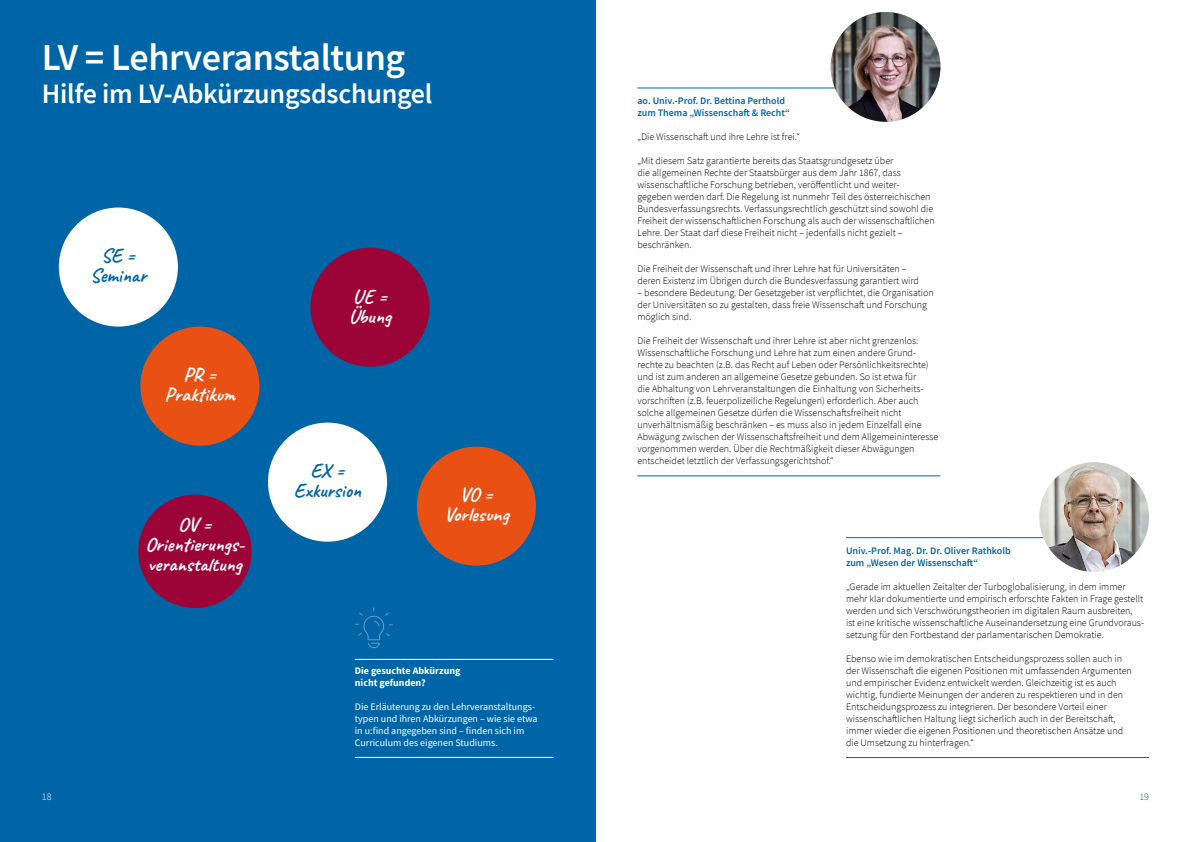
<style>
.page{position:relative;width:1191px;height:842px;background:#fff}
.page>*{position:absolute;margin:0;border:0;box-sizing:border-box;transform-origin:0 0}
.Ebene_2___Headline_weiß__H3{font:600 38px "Source Sans Pro";letter-spacing:-.01em;color:#fff}
.Ebene_2___Headline_weiß_2__Zeile__H3{font:600 28px "Source Sans Pro";letter-spacing:-.01em;color:#fff}
.Bubble_Text_weiß_24pt__P{font:700 20px/20px "Caveat";color:#fff;text-align:center}
.Bubble_Text_weiß_24pt__P-2{font:700 20px/20px "Caveat";color:#0065a6;text-align:center}
.Fließtext_10_12__P{font:300 10px/12px "Source Sans Pro";color:#000}
.Tipps_weiß__P{font:10px/12px "Source Sans Pro";color:#fff}
.Fließtext_10_12__P-2{font:600 10px/12px "Source Sans Pro";color:#0065a6}
.Tipps_weiß__P-2{font:700 10px/12px "Source Sans Pro";color:#fff}
.Fließtext_10_12__P-3{font:300 10px "Source Sans Pro";color:#fff}
.t1{font:300 10px "Source Sans Pro";color:#0065a6}
</style>
<div class="page">
<div style="left:0;top:0;width:595px;height:842px;background:#0065a6"></div>
<hr style="left:355px;top:659px;width:198px;height:1px;background:#fff">
<hr style="left:355px;top:757px;width:198px;height:1px;background:#fff">
<svg style="left:355px;top:607px;width:38px;height:42px"></svg>
<div style="left:417px;top:447px;width:119px;height:119px;background:#e85113;border-radius:50%"></div>
<div style="left:59px;top:207px;width:119px;height:120px;background:#fff;border-radius:50%"></div>
<div style="left:310px;top:248px;width:119px;height:119px;background:#9c0437;border-radius:50%"></div>
<div style="left:138px;top:495px;width:114px;height:113px;background:#9c0437;border-radius:50%"></div>
<div style="left:268px;top:423px;width:119px;height:119px;background:#fff;border-radius:50%"></div>
<div style="left:140px;top:327px;width:119px;height:119px;background:#e85113;border-radius:50%"></div>
<hr style="left:846px;top:537px;width:296px;height:1px;background:#0065a6">
<hr style="left:846px;top:757px;width:303px;height:1px;background:#0065a6">
<hr style="left:637px;top:88px;width:256px;height:1px;background:#0065a6">
<hr style="left:637px;top:476px;width:303px;height:1px;background:#0065a6">
<img style="left:830px;top:12px;width:110px;height:110px;border-radius:55px">
<img style="left:1039px;top:462px;width:110px;height:110px;border-radius:55px">
<h3 class="Ebene_2___Headline_weiß__H3" style="left:42px;top:33px;width:365px">LV = Lehrveranstaltung</h3>
<h3 class="Ebene_2___Headline_weiß_2__Zeile__H3" style="left:42px;top:76px;width:392px">Hilfe im LV-Abkürzungsdschungel</h3>
<p class="Bubble_Text_weiß_24pt__P-2" style="left:90px;top:246px;width:58px">SE =<br>Seminar</p>
<p class="Bubble_Text_weiß_24pt__P" style="left:165px;top:365px;width:71px">PR =<br>Praktikum</p>
<p class="Bubble_Text_weiß_24pt__P" style="left:145px;top:514px;width:100px">OV =<br>Orientierungs&shy;veranstaltung</p>
<p class="Bubble_Text_weiß_24pt__P" style="left:349px;top:287px;width:44px;text-align:left">UE =<br>Übung</p>
<p class="Bubble_Text_weiß_24pt__P-2" style="left:294px;top:460px;width:69px">EX =<br>Exkursion</p>
<p class="Bubble_Text_weiß_24pt__P" style="left:444px;top:485px;width:66px">VO =<br>Vorlesung</p>
<p class="Tipps_weiß__P-2" style="left:355px;top:664px;width:107px">Die gesuchte Abkürzung nicht gefunden?</p>
<p class="Tipps_weiß__P" style="left:355px;top:700px;width:184px">Die Erläuterung zu den Lehrveranstaltungs&shy;typen und ihren Abkürzungen – wie sie etwa in u:find angegeben sind – finden sich im Curriculum des eigenen Studiums.</p>
<p class="Fließtext_10_12__P-2" style="left:637px;top:95px;width:154px">ao. Univ.-Prof. Dr. Bettina Perthold zum Thema „Wissenschaft &amp; Recht“</p>
<p class="Fließtext_10_12__P" style="left:637px;top:131px;width:164px">„Die Wissenschaft und ihre Lehre ist frei.“</p>
<p class="Fließtext_10_12__P" style="left:637px;top:155px;width:299px">„Mit diesem Satz garantierte bereits das Staatsgrundgesetz über<br>die allgemeinen Rechte der Staatsbürger aus dem Jahr 1867, dass wissenschaftliche Forschung betrieben, veröffentlicht und weiter&shy;gegeben werden darf. Die Regelung ist nunmehr Teil des österreichischen Bundesverfassungsrechts. Verfassungsrechtlich geschützt sind sowohl die Freiheit der wissenschaftlichen -Forschung als auch der wissenschaftlichen Lehre. Der Staat darf diese Freiheit nicht – jedenfalls nicht gezielt – beschränken.</p>
<p class="Fließtext_10_12__P" style="left:637px;top:263px;width:283px">Die Freiheit der Wissenschaft und ihrer Lehre hat für Universitäten – deren Existenz im Übrigen durch die Bundesverfassung garantiert wird</p>
<p class="Fließtext_10_12__P" style="left:637px;top:287px;width:298px">– -besondere Bedeutung. Der -Gesetzgeber ist verpflichtet, die Organisation der Universitäten so zu gestalten, dass freie Wissenschaft und Forschung möglich sind.</p>
<p class="Fließtext_10_12__P" style="left:637px;top:335px;width:302px">Die Freiheit der Wissenschaft und ihrer Lehre ist aber nicht grenzenlos:<br>Wissenschaftliche Forschung und Lehre hat zum einen andere Grund&shy;rechte zu beachten (z.B. das Recht auf Leben oder Persönlichkeitsrechte) und ist zum anderen an allgemeine Gesetze gebunden. So ist etwa für<br>die Abhaltung von Lehrveranstaltungen die Einhaltung von Sicherheits&shy;vorschriften (z.B. feuerpolizeiliche Regelungen) erforderlich. Aber auch solche allgemeinen -Gesetze dürfen die Wissenschaftsfreiheit nicht unverhältnismäßig beschränken – es muss also in jedem Einzelfall eine Abwägung zwischen der Wissenschaftsfreiheit und dem Allgemeininteresse vorgenommen werden. Über die Rechtmäßigkeit dieser Abwägungen entscheidet letztlich der Verfassungsgerichtshof.“</p>
<p class="Fließtext_10_12__P-2" style="left:846px;top:544px;width:166px">Univ.-Prof. Mag. Dr. Dr. Oliver Rathkolb zum „Wesen der Wissenschaft“</p>
<p class="Fließtext_10_12__P" style="left:846px;top:581px;width:299px">„Gerade im aktuellen Zeitalter der Turboglobalisierung, in dem immer mehr klar dokumentierte und empirisch erforschte Fakten in Frage gestellt werden und sich Verschwörungstheorien im digitalen Raum ausbreiten, ist eine -kritische -wissenschaftliche Auseinandersetzung eine Grundvoraus&shy;setzung für den Fortbestand der parlamentarischen Demokratie.</p>
<p class="Fließtext_10_12__P" style="left:846px;top:653px;width:287px">Ebenso wie im demokratischen Entscheidungsprozess sollen auch in der -Wissenschaft die eigenen Positionen mit umfassenden -Argumenten und empirischer Evidenz entwickelt werden. Gleichzeitig ist es auch wichtig, fundierte Meinungen der anderen zu respektieren und in den Entscheidungsprozess zu integrieren. Der besondere Vorteil einer wissenschaftlichen Haltung liegt sicherlich auch in der Bereitschaft, immer wieder die eigenen Positionen und theoretischen Ansätze und die Umsetzung zu hinterfragen.“</p>
<p class="Fließtext_10_12__P-3" style="left:42px;top:790px;width:11px">18</p>
<p class="t1" style="left:1139px;top:790px;width:11px">19</p>
</div>
